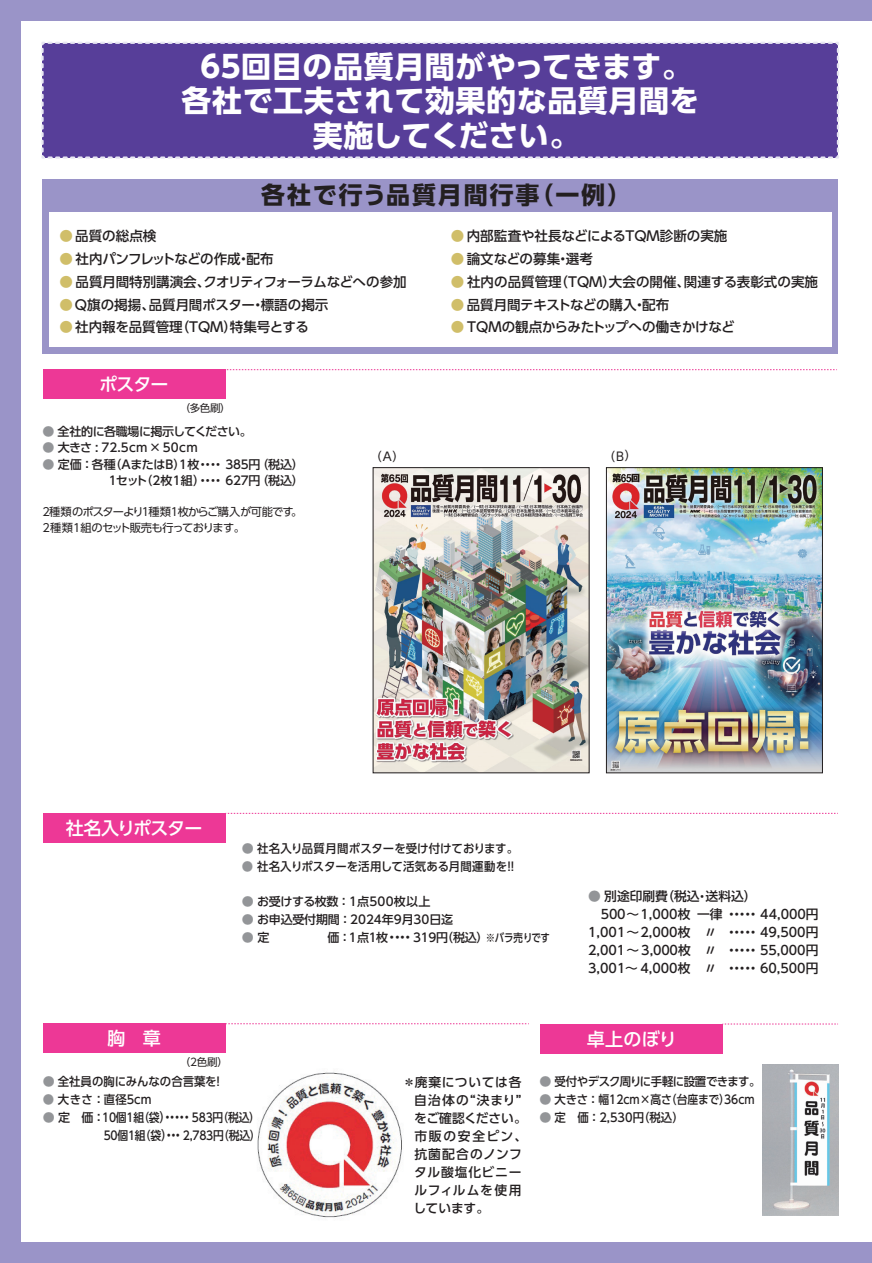
<style>
.page{position:relative;width:872px;height:1263px;background:#9a94c8}
.page>*{position:absolute;margin:0;border:0;box-sizing:border-box;transform-origin:0 0}
.t1{font:700 30px/34.5px "UD Shin Go Pr 6";letter-spacing:.015em;color:#fff;text-align:center}
.t2{font:700 24px "UD Shin Go Pr 6";letter-spacing:.08em;color:#231f20}
.t3{font:500 18px "UD Shin Go Pr 6";letter-spacing:-.04em;color:#fff}
.t4{font:500 13.5px/22.8px "UD Shin Go Pr 6";color:#231f20}
.t5{font:500 13.5px/22.8px "UD Shin Go Pr 6";letter-spacing:-.055em;color:#231f20}
.t6{font:500 13.5px "UD Shin Go Pr 6";letter-spacing:-.03em;color:#231f20}
.t7{font:500 12.75px "UD Shin Go Pr 6";color:#231f20}
.t8{font:500 12.75px/18px "UD Shin Go Pr 6";letter-spacing:.06em;color:#231f20}
.t9{font:500 12px/18px "UD Shin Go Pr 6";letter-spacing:-.02em;color:#231f20;text-align:right}
.t10{font:500 12px "UD Shin Go Pr 6";color:#231f20;scale:.95 1}
.t11{font:500 12px/18px "UD Shin Go Pr 6";letter-spacing:-.04em;color:#231f20;scale:.95 1}
.t12{font:500 12px/18px "UD Shin Go Pr 6";letter-spacing:.005em;color:#231f20;text-align:right;scale:.95 1}
.t13{font:500 12px "UD Shin Go Pr 6";letter-spacing:-.045em;color:#231f20}
.t14{font:500 12px "UD Shin Go Pr 6";letter-spacing:-.02em;color:#231f20;scale:.95 1}
.t15{font:500 12px "UD Shin Go Pr 6";letter-spacing:.02em;color:#231f20}
.t16{font:500 12px "UD Shin Go Pr 6";color:#231f20}
.t17{font:12px "UD Shin Go Pr 6";color:#231f20}
.t18{font:500 12px "UD Shin Go Pr 6";color:#939598}
.t19{font:500 12px "UD Shin Go Pr 6";letter-spacing:-.02em;color:#231f20;scale:.9 1}
.t20{font:11.25px/16.5px "UD Shin Go Pr 6";letter-spacing:-.06em;color:#231f20}
.t21{font:10.5px "UD Shin Go Pr 6";letter-spacing:-.03em;color:#231f20}
.s1{color:#d0be69}
.s2{color:#939598}
.s3{font-size:12.75px}
.s4{font-size:11.25px}
.s5{color:#231f20}
</style>
<div class="page">
<div style="left:21px;top:21px;width:851px;height:1221px;background:#fff"></div>
<img style="left:608px;top:469px;width:212px;height:302px">
<img style="left:257px;top:1072px;width:145px;height:146px">
<div style="left:41px;top:42px;width:798px;height:117px;background:#573e99"></div>
<div style="left:43px;top:179px;width:795px;height:174px;background:#9a94c8"></div>
<div style="left:49px;top:213px;width:782px;height:134px;background:#fff"></div>
<div style="left:43px;top:1023px;width:183px;height:30px;background:#ed3896"></div>
<svg style="left:226px;top:1023px;width:303px;height:1px"></svg>
<div style="left:43px;top:813px;width:183px;height:30px;background:#ed3896"></div>
<svg style="left:226px;top:813px;width:612px;height:1px"></svg>
<div style="left:43px;top:369px;width:183px;height:30px;background:#ed3896"></div>
<svg style="left:226px;top:369px;width:611px;height:1px"></svg>
<img style="left:375px;top:469px;width:212px;height:302px">
<div style="left:606px;top:467px;width:216px;height:306px;border:1px solid #231f20"></div>
<img style="left:763px;top:1065px;width:75px;height:150px">
<div style="left:540px;top:1024px;width:182px;height:29px;background:#ed3896"></div>
<svg style="left:722px;top:1024px;width:116px;height:1px"></svg>
<h1 class="t1" style="left:182px;top:48px;width:519px">65回目の品質月間がやってきます。各社で工夫されて効果的な品質月間を実施してください。</h1>
<h2 class="t2" style="left:529px;top:175px;width:103px">（一例(</h2>
<h2 class="t2" style="left:261px;top:175px;width:280px">各社で行う品質月間行事</h2>
<p class="t4" style="left:451px;top:224px;width:278px"><span class="s1">●</span> 内部監査や社長などによるTQM診断の実施</p>
<p class="t4" style="left:451px;top:247px;width:144px"><span class="s1">●</span> 論文などの募集選考</p>
<p class="t4" style="left:60px;top:224px;width:98px"><span class="s1">●</span> 品質の総点検</p>
<p class="t6" style="left:60px;top:248px;width:215px"><span class="s1">●</span> 社内パンフレットなどの作成配布</p>
<p class="t5" style="left:203px;top:247px;width:205px;text-indent:33px">・<br>クオリティフォーラムなどへの参加</p>
<p class="t4" style="left:556px;top:247px;width:15px">・</p>
<p class="t4" style="left:149px;top:270px;width:181px;text-indent:-89px"><span class="s1">●</span> 品質月間特別講演会、<br>品質月間ポスター標語の掲示</p>
<p class="t4" style="left:451px;top:270px;width:112px"><span class="s1">●</span> 社内の品質管理</p>
<p class="t4" style="left:451px;top:293px;width:220px"><span class="s1">●</span> 品質月間テキストなどの購入配布</p>
<p class="t4" style="left:684px;top:270px;width:136px">関連する表彰式の実施</p>
<p class="t4" style="left:609px;top:270px;width:83px">大会の開催、</p>
<p class="t4" style="left:554px;top:270px;width:63px">（TQM）</p>
<p class="t4" style="left:60px;top:293px;width:97px"><span class="s1">●</span>Q旗の掲揚、</p>
<p class="t4" style="left:251px;top:293px;width:15px">・</p>
<p class="t4" style="left:632px;top:293px;width:15px">・</p>
<p class="t4" style="left:451px;top:316px;width:285px"><span class="s1">●</span> TQMの観点からみたトップへの働きかけなど</p>
<p class="t4" style="left:60px;top:315px;width:125px"><span class="s1">●</span> 社内報を品質管理</p>
<p class="t4" style="left:176px;top:315px;width:63px">（TQM）</p>
<p class="t4" style="left:230px;top:315px;width:80px">特集号とする</p>
<h3 class="t3" style="left:99px;top:370px;width:71px">ポスター</h3>
<p class="t13" style="left:43px;top:421px;width:211px"><span class="s2">●</span> 全社的に各職場に掲示してください。</p>
<p class="t16" style="left:43px;top:438px;width:157px"><span class="s2">●</span> 大きさ : 72.5cm×50cm</p>
<p class="t21" style="left:180px;top:400px;width:52px">（多色刷(</p>
<p class="t9" style="left:256px;top:455px;width:49px">（税込(</p>
<p class="t9" style="left:43px;top:455px;width:75px"><span class="s2">●</span> 定価 : 各種</p>
<p class="t9" style="left:110px;top:455px;width:91px">（AまたはB 1）枚</p>
<p class="t9" style="left:197px;top:455px;width:65px">・・・・385円</p>
<p class="t9" style="left:256px;top:471px;width:49px">（税込(</p>
<p class="t9" style="left:141px;top:471px;width:122px">（2枚1組）・・・・ 627円</p>
<p class="t9" style="left:109px;top:471px;width:40px">1セット</p>
<p class="t20" style="left:142px;top:503px;width:153px">1種類1枚からご購入が可能です</p>
<p class="t20" style="left:43px;top:503px;width:204px">2種類のポスターより<br>2種類1組のセット販売も行っております。</p>
<p class="t20" style="left:291px;top:503px;width:13px">。</p>
<p class="t17" style="left:370px;top:447px;width:36px">（A）</p>
<p class="t17" style="left:603px;top:447px;width:35px">（B(</p>
<h3 class="t3" style="left:66px;top:813px;width:138px">社名入りポスター</h3>
<p class="t12" style="left:242px;top:839px;width:292px"><span class="s2">●</span> 社名入り品質月間ポスターを受け付けております。!!</p>
<p class="t10" style="left:242px;top:857px;width:281px"><span class="s2">●</span> 社名入りポスターを活用して活気ある月間運動を</p>
<p class="t15" style="left:242px;top:892px;width:190px"><span class="s2">●</span> お受けする枚数：1点500枚以上</p>
<p class="t9" style="left:385px;top:910px;width:166px;text-align:left;text-indent:-144px"><span class="s2">●</span> お申込受付期間：2024年9月30日迄<br><span class="s3">・・・・</span>319 （円税込）<span class="s4">※バラ売りです</span></p>
<p class="t18" style="left:242px;top:928px;width:29px">● <span class="s5">定</span></p>
<p class="t9" style="left:327px;top:928px;width:62px">価：1点1枚</p>
<h3 class="t3" style="left:107px;top:1024px;width:55px">胸　章</h3>
<p class="t21" style="left:180px;top:1054px;width:50px">（2色刷(</p>
<p class="t7" style="left:588px;top:885px;width:81px"><span class="s2">●</span> 別途印刷費</p>
<p class="t7" style="left:661px;top:885px;width:40px">（税込</p>
<p class="t7" style="left:705px;top:885px;width:52px">送料込(</p>
<p class="t14" style="left:696px;top:886px;width:14px">・</p>
<p class="t7" style="left:697px;top:903px;width:123px">一律・・・・・44,000円</p>
<p class="t7" style="left:601px;top:903px;width:91px">500～1,000枚</p>
<p class="t7" style="left:588px;top:921px;width:104px">1,001～2,000枚</p>
<p class="t7" style="left:704px;top:921px;width:116px">〃 ・・・・・49,500円</p>
<p class="t7" style="left:588px;top:939px;width:104px">2,001～3,000枚</p>
<p class="t7" style="left:704px;top:939px;width:116px">〃 ・・・・・55,000円</p>
<p class="t7" style="left:588px;top:957px;width:104px">3,001～ 4,000枚</p>
<p class="t7" style="left:704px;top:957px;width:116px">〃 ・・・・・60,500円</p>
<h3 class="t3" style="left:586px;top:1024px;width:92px">卓上のぼり</h3>
<p class="t10" style="left:43px;top:1072px;width:185px"><span class="s2">●</span> 全社員の胸にみんなの合言葉を</p>
<p class="t10" style="left:43px;top:1090px;width:116px"><span class="s2">●</span> 大きさ：直径5cm</p>
<p class="t9" style="left:43px;top:1108px;width:219px"><span class="s2">●</span> 定　価：1 0個 （組1 袋<span class="s3">）・・・・・</span> 583 （円税込(<br>50個 （組1 袋<span class="s3">）・・・</span>2,783 （円税込(</p>
<p class="t14" style="left:212px;top:1072px;width:14px">!</p>
<p class="t8" style="left:413px;top:1072px;width:115px;text-indent:-10px">＊廃棄については各自治体の“決まり“をご確認ください。市販の安全ピン、抗菌配合のノンフタル酸塩化ビニールフィルムを使用しています。</p>
<p class="t11" style="left:666px;top:1072px;width:101px;text-indent:-126px"><span class="s2">●</span> 受付やデスク周りに手軽に設置できます。（台座まで 36cm</p>
<p class="t19" style="left:719px;top:1090px;width:14px">）</p>
<p class="t10" style="left:539px;top:1090px;width:141px"><span class="s2">●</span> 大きさ：幅12cm×高さ</p>
<p class="t14" style="left:539px;top:1108px;width:153px"><span class="s2">●</span> 定　価：2,530 （円税込(</p>
</div>
